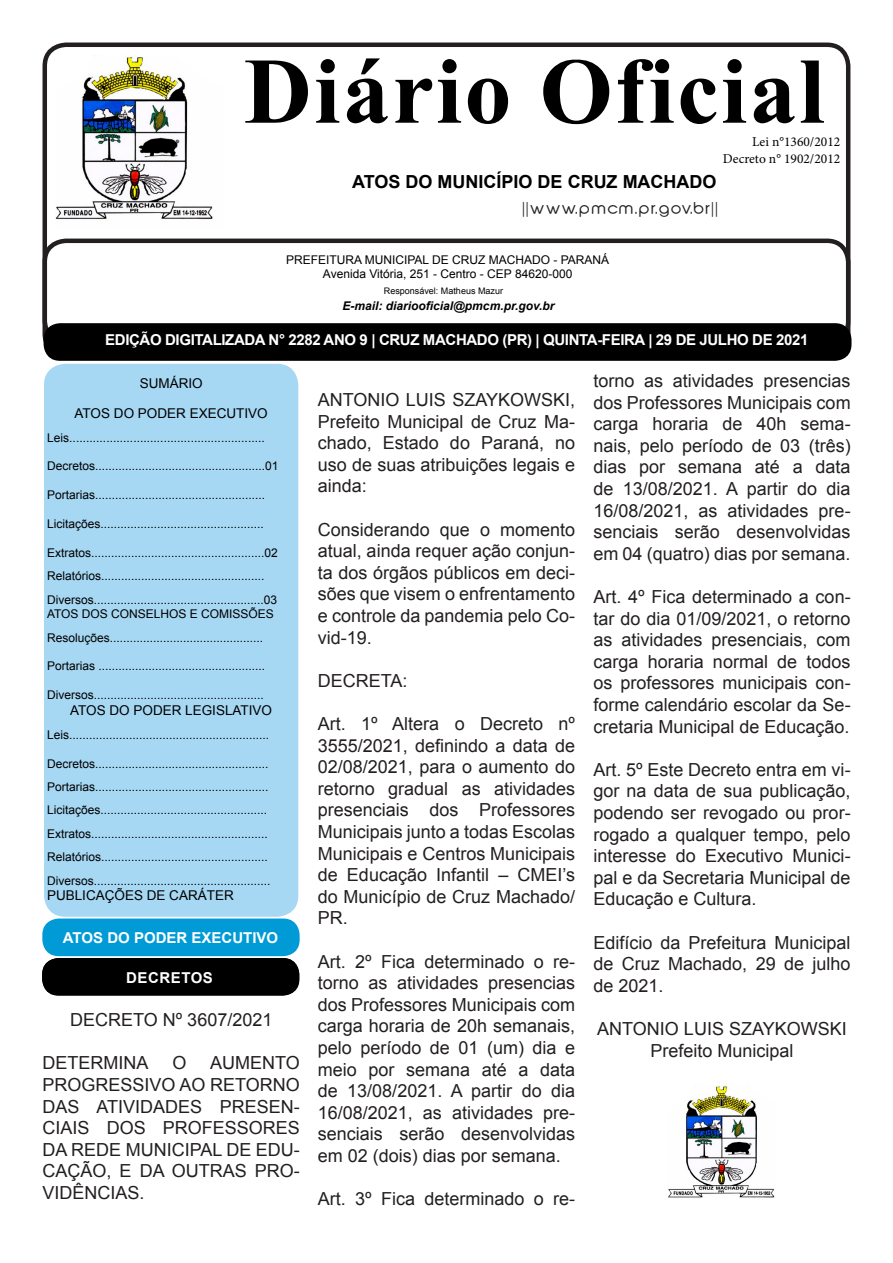
<style>
.page{position:relative;width:893px;height:1263px;background:#fff}
.page>*{position:absolute;margin:0;border:0;box-sizing:border-box;transform-origin:0 0}
.t1{font:700 93.9px "Times New Roman";letter-spacing:.025em;color:#000}
.t2{font:18px/21.6px "Arial";color:#231f20;text-align:justify}
.t3{font:700 18px "Arial";color:#000}
.t4{font:700 15px "Arial";letter-spacing:-.025em;color:#fff}
.t5{font:15px "Abeatby Kai";letter-spacing:.1em;color:#231f20;scale:1.06 1}
.t6{font:700 15px "Arial";color:#fff}
.t7{font:700 15px "Arial";letter-spacing:.035em;color:#fff}
.t8{font:13.5px "Arial";color:#000}
.t9{font:13.5px "Minion Pro";color:#000}
.t10{font:12px "Arial";color:#000}
.t11{font:italic 700 12px "Arial";color:#000}
.t12{font:9px "Arial";color:#000}
</style>
<div class="page">
<img style="left:669px;top:1086px;width:106px;height:111px">
<div style="left:43px;top:43px;width:807px;height:301px;border:4px solid #231f20;border-radius:21px"></div>
<div style="left:43px;top:239px;width:807px;height:119px;border:4px solid #231f20;border-radius:21px"></div>
<div style="left:44px;top:364px;width:254px;height:553px;background:#a6d7f3;border-radius:21px"></div>
<div style="left:44px;top:323px;width:807px;height:38px;background:#000;border-radius:16px"></div>
<img style="left:55px;top:55px;width:158px;height:165px">
<div style="left:42px;top:918px;width:258px;height:38px;background:#009bd6;border-radius:16px"></div>
<div style="left:42px;top:958px;width:257px;height:37px;background:#000"></div>
<p class="t1" style="left:244px;top:24px;width:582px">Diário Oficial</p>
<p class="t9" style="left:752px;top:133px;width:90px">Lei n°1360/2012</p>
<p class="t9" style="left:723px;top:149px;width:119px">Decreto n° 1902/2012</p>
<p class="t3" style="left:352px;top:169px;width:366px">ATOS DO MUNICÍPIO DE CRUZ MACHADO</p>
<p class="t5" style="left:523px;top:202px;width:186px">||www.pmcm.pr.gov.br||</p>
<p class="t10" style="left:286px;top:251px;width:325px">PREFEITURA MUNICIPAL DE CRUZ MACHADO - PARANÁ</p>
<p class="t10" style="left:323px;top:266px;width:251px">Avenida Vitória, 251 - Centro - CEP 84620-000</p>
<p class="t11" style="left:343px;top:298px;width:213px">E-mail: diariooficial@pmcm.pr.gov.br</p>
<p class="t4" style="left:105px;top:329px;width:705px">EDIÇÃO DIGITALIZADA N° 2282 ANO 9 | CRUZ MACHADO (PR) | QUINTA-FEIRA | 29 DE JULHO DE 2021</p>
<p class="t8" style="left:140px;top:374px;width:65px">SUMÁRIO</p>
<p class="t8" style="left:75px;top:404px;width:195px">ATOS DO PODER EXECUTIVO</p>
<p class="t10" style="left:47px;top:429px;width:219px">Leis..........................................................</p>
<p class="t10" style="left:47px;top:458px;width:233px">Decretos...................................................01</p>
<p class="t10" style="left:47px;top:487px;width:220px">Portarias...................................................</p>
<p class="t10" style="left:47px;top:516px;width:218px">Licitações.................................................</p>
<p class="t10" style="left:47px;top:544px;width:232px">Extratos....................................................02</p>
<p class="t10" style="left:47px;top:568px;width:219px">Relatórios.................................................</p>
<p class="t10" style="left:47px;top:591px;width:232px">Diversos...................................................03</p>
<p class="t10" style="left:47px;top:606px;width:228px">ATOS DOS CONSELHOS E COMISSÕES</p>
<p class="t10" style="left:47px;top:629px;width:218px">Resoluções..............................................</p>
<p class="t10" style="left:47px;top:658px;width:220px">Portarias ..................................................</p>
<p class="t10" style="left:47px;top:687px;width:218px">Diversos...................................................</p>
<p class="t8" style="left:70px;top:701px;width:203px">ATOS DO PODER LEGISLATIVO</p>
<p class="t10" style="left:47px;top:726px;width:224px">Leis............................................................</p>
<p class="t10" style="left:47px;top:755px;width:223px">Decretos....................................................</p>
<p class="t10" style="left:47px;top:778px;width:223px">Portarias....................................................</p>
<p class="t10" style="left:47px;top:802px;width:222px">Licitações..................................................</p>
<p class="t10" style="left:47px;top:825px;width:222px">Extratos.....................................................</p>
<p class="t10" style="left:47px;top:849px;width:222px">Relatórios..................................................</p>
<p class="t10" style="left:47px;top:872px;width:225px">Diversos.....................................................</p>
<p class="t8" style="left:47px;top:885px;width:188px">PUBLICAÇÕES DE CARÁTER</p>
<p class="t12" style="left:384px;top:284px;width:121px">Responsável: Matheus Mazur</p>
<p class="t2" style="left:593px;top:370px;width:259px">torno as atividades presencias dos Professores Municipais com carga horaria de 40h sema&shy;nais, pelo período de 03 (três) dias por semana até a data de 13/08/2021. A partir do dia 16/08/2021, as atividades pre&shy;senciais serão desenvolvidas em 04 (quatro) dias por semana.</p>
<p class="t2" style="left:593px;top:586px;width:259px">Art. 4º Fica determinado a con&shy;tar do dia 01/09/2021, o retorno as atividades presenciais, com carga horaria normal de todos os professores municipais con&shy;forme calendário escolar da Se&shy;cretaria Municipal de Educação.</p>
<p class="t2" style="left:593px;top:758px;width:259px">Art. 5º Este Decreto entra em vi&shy;gor na data de sua publicação, podendo ser revogado ou pror&shy;rogado a qualquer tempo, pelo interesse do Executivo Munici&shy;pal e da Secretaria Municipal de Educação e Cultura.</p>
<p class="t2" style="left:593px;top:931px;width:259px">Edifício da Prefeitura Municipal de Cruz Machado, 29 de julho de 2021.</p>
<p class="t2" style="left:597px;top:1018px;width:251px">ANTONIO LUIS SZAYKOWSKI</p>
<p class="t2" style="left:650px;top:1039px;width:145px">Prefeito Municipal</p>
<p class="t2" style="left:318px;top:389px;width:259px">ANTONIO LUIS SZAYKOWSKI, Prefeito Municipal de Cruz Ma&shy;chado, Estado do Paraná, no uso de suas atribuições legais e ainda:</p>
<p class="t2" style="left:318px;top:518px;width:259px">Considerando que o momento atual, ainda requer ação conjun&shy;ta dos órgãos públicos em deci&shy;sões que visem o enfrentamento e controle da pandemia pelo Co&shy;vid-19.</p>
<p class="t2" style="left:318px;top:669px;width:91px">DECRETA:</p>
<p class="t2" style="left:318px;top:713px;width:259px">Art. 1º Altera o Decreto nº 3555/2021, definindo a data de 02/08/2021, para o aumento do retorno gradual as atividades presenciais dos Professores Municipais junto a todas Escolas Municipais e Centros Municipais de Educação Infantil – CMEI’s do Município de Cruz Machado/ PR.</p>
<p class="t2" style="left:318px;top:950px;width:259px">Art. 2º Fica determinado o re&shy;torno as atividades presencias dos Professores Municipais com carga horaria de 20h semanais, pelo período de 01 (um) dia e meio por semana até a data de 13/08/2021. A partir do dia 16/08/2021, as atividades pre&shy;senciais serão desenvolvidas em 02 (dois) dias por semana.</p>
<p class="t2" style="left:318px;top:1188px;width:259px">Art. 3º Fica determinado o re-</p>
<p class="t6" style="left:63px;top:927px;width:217px">ATOS DO PODER EXECUTIVO</p>
<p class="t7" style="left:126px;top:967px;width:88px">DECRETOS</p>
<p class="t2" style="left:70px;top:1009px;width:204px">DECRETO Nº 3607/2021</p>
<p class="t2" style="left:43px;top:1052px;width:108px">DETERMINA</p>
<p class="t2" style="left:172px;top:1052px;width:16px">O</p>
<p class="t2" style="left:43px;top:1052px;width:259px;text-indent:168px">AUMENTO PROGRESSIVO AO RETORNO DAS ATIVIDADES PRESEN-CIAIS DOS PROFESSORES DA REDE MUNICIPAL DE EDU-CAÇÃO, E DA OUTRAS PRO-VIDÊNCIAS.</p>
</div>
